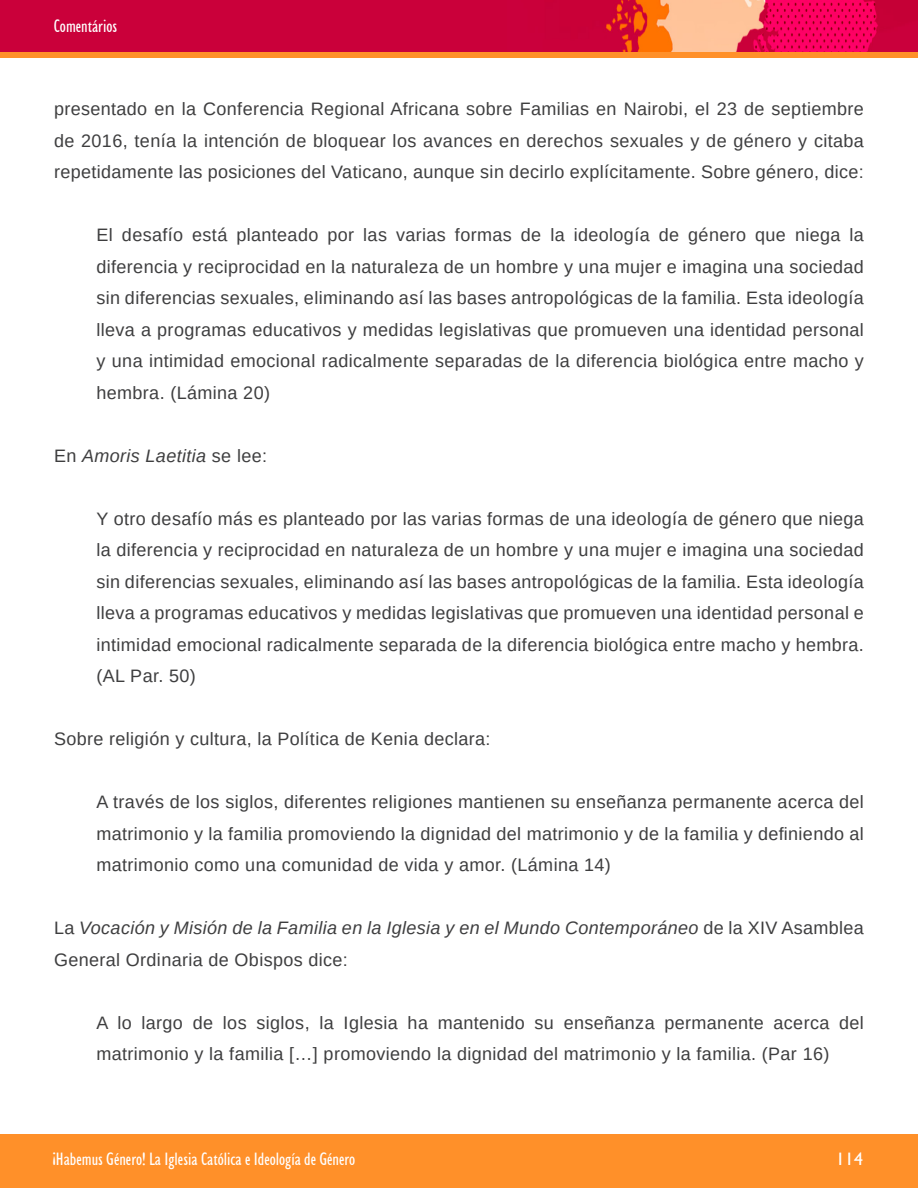
<style>
.page{position:relative;width:918px;height:1188px;background:#fff}
.page>*{position:absolute;margin:0;border:0;box-sizing:border-box;transform-origin:0 0}
.t1{font:18px/31.5px "Liberation Sans";letter-spacing:.02em;color:#3e3e3f;text-align:justify}
.t2{font:italic 18px/31.5px "Liberation Sans";letter-spacing:.02em;color:#3e3e3f}
.t3{font:condensed 18px "Humanist 521 BT";color:#fff}
.t4{font:18px "Humanist 521 BT";color:#fff}
.s1{font-style:normal}
</style>
<div class="page">
<div style="left:0;top:0;width:918px;height:54px;background:#ca003a"></div>
<img style="left:508px;top:0;width:410px;height:53px">
<div style="left:0;top:53px;width:918px;height:5px;background:#ff9029"></div>
<div style="left:0;top:1134px;width:918px;height:54px;background:#ff9029"></div>
<p class="t3" style="left:54px;top:16px;width:65px">Comentários</p>
<p class="t1" style="left:54px;top:93px;width:811px">presentado en la Conferencia Regional Africana sobre Familias en Nairobi, el 23 de septiembre de 2016, tenía la intención de bloquear los avances en derechos sexuales y de género y citaba repetidamente las posiciones del Vaticano, aunque sin decirlo explícitamente. Sobre género, dice:</p>
<p class="t1" style="left:97px;top:219px;width:769px">El desafío está planteado por las varias formas de la ideología de género que niega la diferencia y reciprocidad en la naturaleza de un hombre y una mujer e imagina una sociedad sin diferencias sexuales, eliminando así las bases antropológicas de la familia. Esta ideología lleva a programas educativos y medidas legislativas que promueven una identidad personal y una intimidad emocional radicalmente separadas de la diferencia biológica entre macho y hembra. (Lámina 20)</p>
<p class="t2" style="left:54px;top:440px;width:215px"><span class="s1">En</span> Amoris Laetitia <span class="s1">se lee:</span></p>
<p class="t1" style="left:97px;top:503px;width:769px">Y otro desafío más es planteado por las varias formas de una ideología de género que niega la diferencia y reciprocidad en naturaleza de un hombre y una mujer e imagina una sociedad sin diferencias sexuales, eliminando así las bases antropológicas de la familia. Esta ideología lleva a programas educativos y medidas legislativas que promueven una identidad personal e intimidad emocional radicalmente separada de la diferencia biológica entre macho y hembra. (AL Par. 50)</p>
<p class="t1" style="left:54px;top:723px;width:438px">Sobre religión y cultura, la Política de Kenia declara:</p>
<p class="t1" style="left:97px;top:786px;width:769px">A través de los siglos, diferentes religiones mantienen su enseñanza permanente acerca del matrimonio y la familia promoviendo la dignidad del matrimonio y de la familia y definiendo al matrimonio como una comunidad de vida y amor. (Lámina 14)</p>
<p class="t2" style="left:54px;top:912px;width:811px"><span class="s1">La</span> Vocación y Misión de la Familia en la Iglesia y en el Mundo Contemporáneo <span class="s1">de la XIV Asamblea<br>General Ordinaria de Obispos dice:</span></p>
<p class="t1" style="left:97px;top:1007px;width:769px">A lo largo de los siglos, la Iglesia ha mantenido su enseñanza permanente acerca del matrimonio y la familia […] promoviendo la dignidad del matrimonio y la familia. (Par 16)</p>
<p class="t3" style="left:52px;top:1149px;width:304px">¡Habemus Género! La Iglesia Católica e Ideología de Género</p>
<p class="t4" style="left:836px;top:1148px;width:29px">114</p>
</div>
